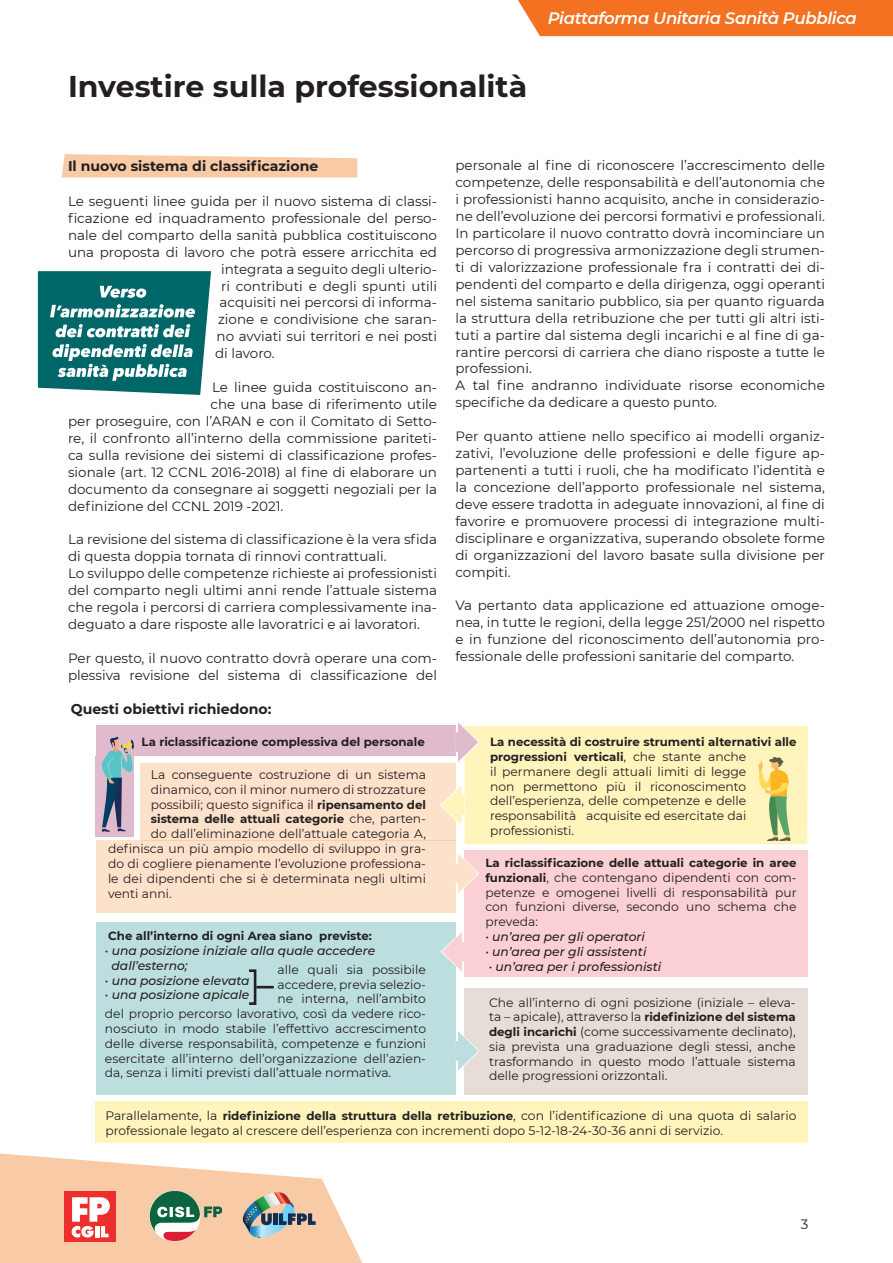
<style>
.page{position:relative;width:893px;height:1263px;background:#fff}
.page>*{position:absolute;margin:0;border:0;box-sizing:border-box;transform-origin:0 0}
.t1{font:700 30px "Montserrat";color:#231f20}
.t2{font:italic 600 16.5px "Montserrat";letter-spacing:-.02em;color:#fff}
.t3{font:700 14.1px "Montserrat";color:#231f20}
.t4{font:13.5px/17px "Montserrat";color:#231f20;text-align:justify}
.t5{font:12.3px/14.7px "Montserrat";color:#231f20;text-align:justify}
.t6{font:italic 500 12.3px/14.7px "Montserrat";color:#231f20}
.t7{font:700 11.85px/14.7px "Montserrat";color:#231f20}
.s1{font-weight:400;font-size:12.3px}
.s2{font-weight:700;font-size:11.85px}
.s3{font-weight:400;font-style:normal}
</style>
<div class="page">
<div style="left:518px;top:0;width:375px;height:36px;background:#f37121"></div>
<svg style="left:0;top:1153px;width:362px;height:110px"></svg>
<svg style="left:62px;top:154px;width:295px;height:24px;background:#f8cfb0"></svg>
<svg style="left:37px;top:271px;width:174px;height:124px"></svg>
<div style="left:464px;top:988px;width:344px;height:107px;background:#e5ddd6"></div>
<div style="left:96px;top:922px;width:359px;height:173px;background:#bddede"></div>
<div style="left:140px;top:763px;width:315px;height:78px;background:#fce2cb"></div>
<div style="left:464px;top:850px;width:344px;height:127px;background:#fad0d5"></div>
<div style="left:96px;top:756px;width:38px;height:80px;background:#dfbbcd"></div>
<div style="left:96px;top:726px;width:359px;height:30px;background:#dfbbcd"></div>
<svg style="left:102px;top:737px;width:32px;height:95px"></svg>
<div style="left:96px;top:841px;width:359px;height:72px;background:#fce2cb"></div>
<div style="left:248px;top:969px;width:8px;height:36px;border:3px solid #231f20"></div>
<svg style="left:256px;top:986px;width:18px;height:2px"></svg>
<div style="left:96px;top:1101px;width:712px;height:42px;background:#fff5bc"></div>
<svg style="left:440px;top:722px;width:368px;height:122px;background:#fbf1bc"></svg>
<svg style="left:455px;top:852px;width:24px;height:42px"></svg>
<svg style="left:440px;top:930px;width:25px;height:43px"></svg>
<svg style="left:455px;top:1030px;width:24px;height:42px"></svg>
<p class="t1" style="left:68px;top:65px;width:461px">Investire sulla professionalità</p>
<p class="t2" style="left:548px;top:7px;width:310px">Piattaforma Unitaria Sanità Pubblica</p>
<p class="t3" style="left:68px;top:156px;width:252px">Il nuovo sistema di classificazione</p>
<p class="t4" style="left:68px;top:192px;width:371px">Le seguenti linee guida per il nuovo sistema di classi-</p>
<p class="t4" style="left:68px;top:209px;width:371px">ficazione ed inquadramento professionale del perso-</p>
<p class="t4" style="left:68px;top:226px;width:371px">nale del comparto della sanità pubblica costituiscono</p>
<p class="t4" style="left:68px;top:243px;width:370px">una proposta di lavoro che potrà essere arricchita ed</p>
<p class="t4" style="left:221px;top:260px;width:218px">integrata a seguito degli ulterio-</p>
<p class="t4" style="left:221px;top:277px;width:218px">ri contributi e degli spunti utili</p>
<p class="t4" style="left:220px;top:294px;width:219px">acquisiti nei percorsi di informa-</p>
<p class="t4" style="left:218px;top:311px;width:221px">zione e condivisione che saran-</p>
<p class="t4" style="left:217px;top:328px;width:222px">no avviati sui territori e nei posti</p>
<p class="t4" style="left:215px;top:344px;width:61px">di lavoro.</p>
<p class="t4" style="left:212px;top:378px;width:227px">Le linee guida costituiscono an-</p>
<p class="t4" style="left:211px;top:395px;width:228px">che una base di riferimento utile</p>
<p class="t4" style="left:68px;top:412px;width:371px">per proseguire, con l’ARAN e con il Comitato di Setto-</p>
<p class="t4" style="left:68px;top:429px;width:371px">re, il confronto all’interno della commissione pariteti-</p>
<p class="t4" style="left:68px;top:446px;width:371px">ca sulla revisione dei sistemi di classificazione profes-</p>
<p class="t4" style="left:68px;top:463px;width:371px">sionale (art. 12 CCNL 2016-2018) al fine di elaborare un</p>
<p class="t4" style="left:68px;top:480px;width:371px">documento da consegnare ai soggetti negoziali per la</p>
<p class="t4" style="left:68px;top:497px;width:217px">definizione del CCNL 2019 -2021.</p>
<p class="t4" style="left:68px;top:531px;width:371px">La revisione del sistema di classificazione è la vera sfida di questa doppia tornata di rinnovi contrattuali.</p>
<p class="t4" style="left:68px;top:564px;width:371px">Lo sviluppo delle competenze richieste ai professionisti del comparto negli ultimi anni rende l’attuale sistema che regola i percorsi di carriera complessivamente ina&shy;deguato a dare risposte alle lavoratrici e ai lavoratori.</p>
<p class="t4" style="left:68px;top:649px;width:371px">Per questo, il nuovo contratto dovrà operare una com&shy;plessiva revisione del sistema di classificazione del</p>
<p class="t3" style="left:71px;top:698px;width:202px">Questi obiettivi richiedono:</p>
<p class="t4" style="left:455px;top:157px;width:371px">personale al fine di riconoscere l’accrescimento delle competenze, delle responsabilità e dell’autonomia che i professionisti hanno acquisito, anche in considerazio&shy;ne dell’evoluzione dei percorsi formativi e professionali.</p>
<p class="t4" style="left:455px;top:224px;width:371px">In particolare il nuovo contratto dovrà incominciare un percorso di progressiva armonizzazione degli strumen&shy;ti di valorizzazione professionale fra i contratti dei di&shy;pendenti del comparto e della dirigenza, oggi operanti nel sistema sanitario pubblico, sia per quanto riguarda la struttura della retribuzione che per tutti gli altri isti&shy;tuti a partire dal sistema degli incarichi e al fine di ga&shy;rantire percorsi di carriera che diano risposte a tutte le professioni.</p>
<p class="t4" style="left:455px;top:377px;width:371px">A tal fine andranno individuate risorse economiche specifiche da dedicare a questo punto.</p>
<p class="t4" style="left:455px;top:427px;width:371px">Per quanto attiene nello specifico ai modelli organiz&shy;zativi, l’evoluzione delle professioni e delle figure ap&shy;partenenti a tutti i ruoli, che ha modificato l’identità e la concezione dell’apporto professionale nel sistema, deve essere tradotta in adeguate innovazioni, al fine di favorire e promuovere processi di integrazione multi&shy;disciplinare e organizzativa, superando obsolete forme di organizzazioni del lavoro basate sulla divisione per compiti.</p>
<p class="t4" style="left:455px;top:597px;width:371px">Va pertanto data applicazione ed attuazione omoge&shy;nea, in tutte le regioni, della legge 251/2000 nel rispetto e in funzione del riconoscimento dell’autonomia pro&shy;fessionale delle professioni sanitarie del comparto.</p>
<p class="t7" style="left:142px;top:734px;width:285px">La riclassificazione complessiva del personale</p>
<p class="t7" style="left:490px;top:734px;width:308px">La necessità di costruire strumenti alternativi alle progressioni verticali<span class="s1">, che stante anche</span></p>
<p class="t5" style="left:490px;top:764px;width:258px">il permanere degli attuali limiti di legge non permettono più il riconoscimento dell’esperienza, delle competenze e delle responsabilità acquisite ed esercitate dai professionisti.</p>
<p class="t5" style="left:108px;top:841px;width:319px">definisca un più ampio modello di sviluppo in gra&shy;do di cogliere pienamente l’evoluzione professiona&shy;le dei dipendenti che si è determinata negli ultimi venti anni.</p>
<p class="t5" style="left:151px;top:767px;width:277px">La conseguente costruzione di un sistema dinamico, con il minor numero di strozzature possibili; questo significa il <span class="s2">ripensamento del</span></p>
<p class="t7" style="left:151px;top:811px;width:277px">sistema delle attuali categorie <span class="s1">che, parten-</span></p>
<p class="t5" style="left:151px;top:826px;width:277px">do dall’eliminazione dell’attuale categoria A,</p>
<p class="t7" style="left:485px;top:855px;width:313px">La riclassificazione delle attuali categorie in aree</p>
<p class="t5" style="left:485px;top:870px;width:313px"><span class="s2">funzionali</span>, che contengano dipendenti con com&shy;petenze e omogenei livelli di responsabilità pur con funzioni diverse, secondo uno schema che preveda:</p>
<p class="t6" style="left:485px;top:929px;width:161px"><span class="s3">•</span> un’area per gli operatori</p>
<p class="t6" style="left:485px;top:943px;width:163px"><span class="s3">•</span> un’area per gli assistenti</p>
<p class="t6" style="left:489px;top:958px;width:174px"><span class="s3">•</span> un’area per i professionisti</p>
<p class="t7" style="left:108px;top:928px;width:265px">Che all’interno di ogni Area siano previste:</p>
<p class="t6" style="left:112px;top:943px;width:265px;text-indent:-7px"><span class="s3">•</span> una posizione iniziale alla quale accedere dall’esterno;</p>
<p class="t6" style="left:105px;top:972px;width:146px"><span class="s3">•</span> una posizione elevata</p>
<p class="t6" style="left:105px;top:987px;width:146px"><span class="s3">•</span> una posizione apicale</p>
<p class="t5" style="left:278px;top:962px;width:150px">alle quali sia possibile</p>
<p class="t5" style="left:278px;top:976px;width:150px">accedere, previa selezio-</p>
<p class="t5" style="left:278px;top:991px;width:150px">ne interna, nell’ambito</p>
<p class="t5" style="left:105px;top:1006px;width:323px">del proprio percorso lavorativo, così da vedere rico-</p>
<p class="t5" style="left:105px;top:1021px;width:323px">nosciuto in modo stabile l’effettivo accrescimento</p>
<p class="t5" style="left:105px;top:1036px;width:323px">delle diverse responsabilità, competenze e funzioni</p>
<p class="t5" style="left:105px;top:1050px;width:323px">esercitate all’interno dell’organizzazione dell’azien-</p>
<p class="t5" style="left:105px;top:1065px;width:288px">da, senza i limiti previsti dall’attuale normativa.</p>
<p class="t5" style="left:105px;top:1108px;width:693px">Parallelamente, la <span class="s2">ridefinizione della struttura della retribuzione</span>, con l’identificazione di una quota di salario professionale legato al crescere dell’esperienza con incrementi dopo 5-12-18-24-30-36 anni di servizio.</p>
<p class="t5" style="left:489px;top:994px;width:308px">Che all’interno di ogni posizione (iniziale – eleva&shy;ta – apicale), attraverso la <span class="s2">ridefinizione del sistema degli incarichi</span> (come successivamente declinato), sia prevista una graduazione degli stessi, anche trasformando in questo modo l’attuale sistema delle progressioni orizzontali.</p>
<p class="t4" style="left:801px;top:1215px;width:9px">3</p>
</div>
